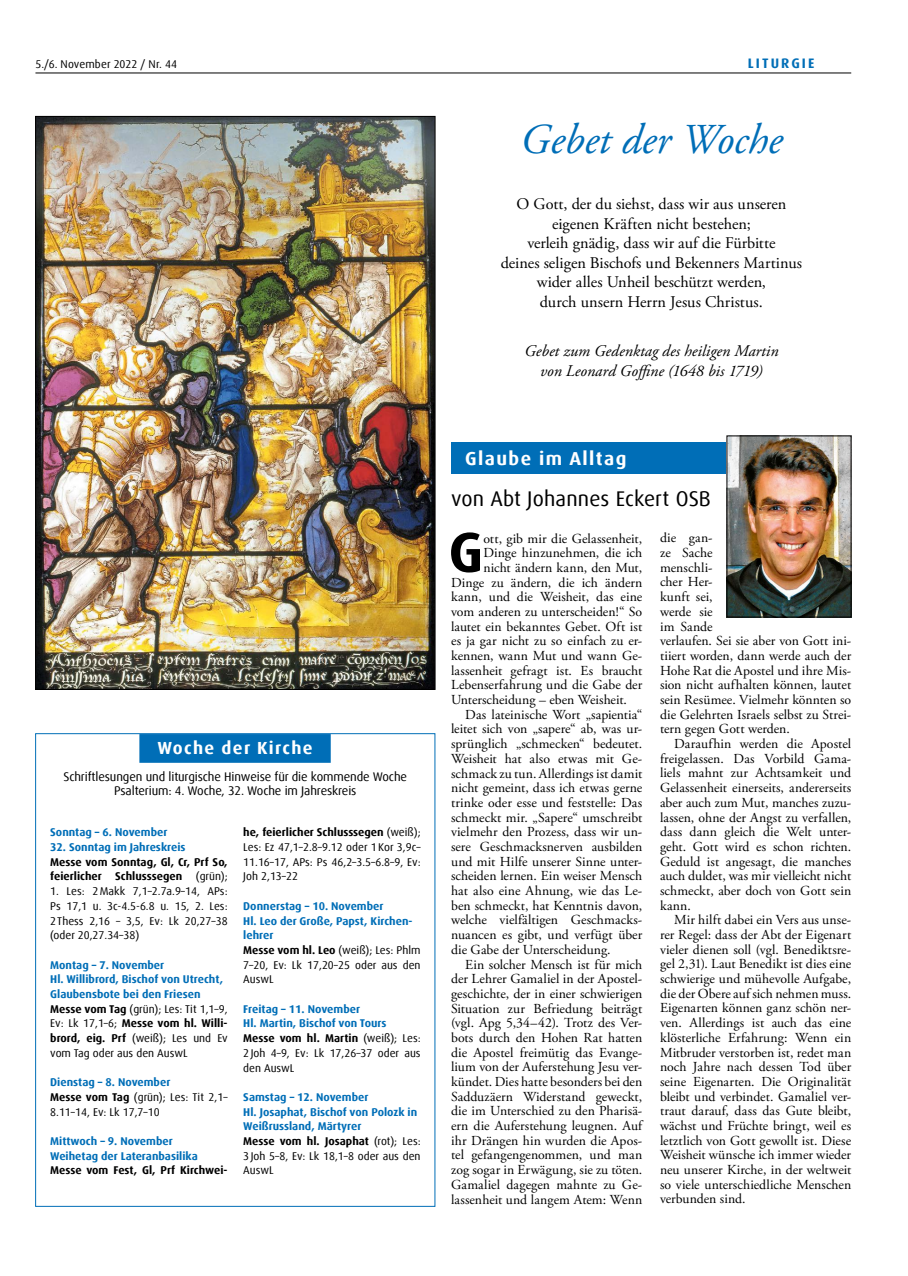
<style>
.page{position:relative;width:908px;height:1276px;background:#fff}
.page>*{position:absolute;margin:0;border:0;box-sizing:border-box;transform-origin:0 0}
.t1{font:700 56.5px "Dax Offc Pro";color:#000}
.t2{font:italic 42.5px "Adobe Garamond Pro";letter-spacing:-.005em;color:#006eb7}
.t3{font:21.25px "Dax Offc Pro";letter-spacing:.005em;color:#000}
.t4{font:700 18.75px "Dax Offc Pro";letter-spacing:.075em;color:#fff}
.t5{font:700 17.5px "Dax Offc Pro";letter-spacing:.075em;color:#fff}
.t6{font:16.25px/19.5px "Adobe Garamond Pro";color:#000;text-align:center}
.t7{font:italic 16.25px/19.5px "Adobe Garamond Pro";color:#000;text-align:center}
.t8{font:13.75px/14.6px "Adobe Garamond Pro";letter-spacing:.005em;color:#000;text-align:justify}
.t9{font:700 13.75px "Dax Offc Pro";letter-spacing:.15em;color:#006eb7}
.t10{font:12.5px/14.8px "Dax Offc Pro";letter-spacing:-.01em;color:#000;text-align:center}
.t11{font:700 11.25px/14.8px "Dax Offc Pro";color:#006eb7}
.t12{font:11.25px/14.8px "Dax Offc Pro";color:#000;text-align:justify}
.t13{font:700 11.25px/14.8px "Dax Offc Pro";color:#000}
.s1{font-weight:400}
.s2{color:#000}
.s3{font-weight:400;color:#000}
.s4{font-weight:700;color:#006eb7}
.s5{font-weight:700}
</style>
<div class="page">
<hr style="left:35px;top:73px;width:815px;height:1px;background:#000">
<div style="left:139px;top:734px;width:191px;height:29px;background:#006eb7"></div>
<div style="left:451px;top:443px;width:398px;height:31px;background:#006eb7"></div>
<img style="left:728px;top:438px;width:120px;height:177px">
<div style="left:726px;top:436px;width:124px;height:181px;border:1px solid #000"></div>
<img style="left:37px;top:118px;width:396px;height:569px">
<p class="t12" style="left:35px;top:56px;width:143px">5./6. November 2022 / Nr. 44</p>
<p class="t9" style="left:747px;top:54px;width:68px">LITURGIE</p>
<h2 class="t2" style="left:520px;top:114px;width:263px">Gebet der Woche</h2>
<p class="t5" style="left:157px;top:736px;width:156px">Woche der Kirche</p>
<p class="t10" style="left:63px;top:769px;width:345px">Schriftlesungen und liturgische Hinweise für die kommende Woche<br>Psalterium: 4. Woche, 32. Woche im Jahreskreis</p>
<p class="t11" style="left:50px;top:825px;width:119px">Sonntag – 6. November</p>
<p class="t11" style="left:50px;top:840px;width:137px">32. Sonntag im Jahreskreis</p>
<p class="t13" style="left:50px;top:854px;width:179px">Messe vom Sonntag, Gl, Cr, Prf So, feierlicher Schlusssegen <span class="s1">(grün);</span></p>
<p class="t12" style="left:50px;top:884px;width:179px">1. Les: 2Makk 7,1–2.7a.9–14, APs:<br>Ps 17,1 u. 3c-4.5-6.8 u. 15, 2. Les:<br>2Thess 2,16 – 3,5, Ev: Lk 20,27–38 (oder 20,27.34–38)</p>
<p class="t11" style="left:50px;top:957px;width:179px">Montag – 7. November<br>Hl. Willibrord, Bischof von Utrecht,<br>Glaubensbote bei den Friesen<br><span class="s2">Messe vom Tag</span> <span class="s3">(grün); Les: Tit 1,1–9,<br>Ev: Lk 17,1–6;</span> <span class="s2">Messe vom hl. Willi&shy;brord, eig. Prf</span> <span class="s3">(weiß); Les und Ev vom Tag oder aus den AuswL</span></p>
<p class="t12" style="left:50px;top:1075px;width:179px;text-align:left"><span class="s4">Dienstag – 8. November<br></span><span class="s5">Messe vom Tag</span> (grün); Les: Tit 2,1–<br>8.11–14, Ev: Lk 17,7–10</p>
<p class="t11" style="left:50px;top:1133px;width:149px">Mittwoch – 9. November<br>Weihetag der Lateranbasilika</p>
<p class="t13" style="left:50px;top:1163px;width:179px">Messe vom Fest, Gl, Prf Kirchwei-</p>
<p class="t12" style="left:243px;top:825px;width:179px"><span class="s5">he, feierlicher Schlusssegen</span> (weiß); Les: Ez 47,1–2.8–9.12 oder 1Kor 3,9c– 11.16–17, APs: Ps 46,2–3.5–6.8–9, Ev:<br>Joh 2,13–22</p>
<p class="t11" style="left:243px;top:898px;width:179px">Donnerstag – 10. November<br>Hl. Leo der Große, Papst, Kirchen&shy;lehrer<br><span class="s2">Messe vom hl. Leo</span> <span class="s3">(weiß); Les: Phlm<br>7–20, Ev: Lk 17,20–25 oder aus den<br>AuswL</span></p>
<p class="t12" style="left:243px;top:1001px;width:179px;text-align:left"><span class="s4">Freitag – 11. November<br>Hl. Martin, Bischof von Tours<br></span><span class="s5">Messe vom hl. Martin</span> (weiß); Les:<br>2Joh 4–9, Ev: Lk 17,26–37 oder aus den AuswL</p>
<p class="t11" style="left:243px;top:1089px;width:179px">Samstag – 12. November<br>Hl. Josaphat, Bischof von Polozk in<br>Weißrussland, Märtyrer<br><span class="s2">Messe vom hl. Josaphat</span> <span class="s3">(rot); Les:<br>3Joh 5–8, Ev: Lk 18,1–8 oder aus den<br>AuswL</span></p>
<p class="t6" style="left:500px;top:195px;width:303px">O Gott, der du siehst, dass wir aus unseren eigenen Kräften nicht bestehen;<br>verleih gnädig, dass wir auf die Fürbitte<br>deines seligen Bischofs und Bekenners Martinus wider alles Unheil beschützt werden,<br>durch unsern Herrn Jesus Christus.</p>
<p class="t7" style="left:524px;top:342px;width:255px">Gebet zum Gedenktag des heiligen Martin von Leonard Goffine (1648 bis 1719)</p>
<h3 class="t4" style="left:465px;top:446px;width:163px">Glaube im Alltag</h3>
<h3 class="t3" style="left:451px;top:485px;width:261px">von Abt Johannes Eckert OSB</h3>
<h1 class="t1" style="left:448px;top:516px;width:36px">G</h1>
<p class="t8" style="left:483px;top:531px;width:160px">ott, gib mir die Gelassenheit,</p>
<p class="t8" style="left:659px;top:531px;width:193px;text-align:left">die gan-<br>ze Sache<br>menschli-<br>cher Her-<br>kunft sei,<br>werde sie<br>im Sande<br>verlaufen. Sei sie aber von Gott ini&shy;tiiert worden, dann werde auch der<br>Hohe Rat die Apostel und ihre Mis&shy;sion nicht aufhalten können, lautet sein Resümee. Vielmehr könnten so die Gelehrten Israels selbst zu Strei&shy;tern gegen Gott werden.</p>
<p class="t8" style="left:659px;top:737px;width:193px;text-indent:14px">Daraufhin werden die Apostel freigelassen. Das Vorbild Gama&shy;liels mahnt zur Achtsamkeit und Gelassenheit einerseits, andererseits aber auch zum Mut, manches zuzu&shy;lassen, ohne der Angst zu verfallen, dass dann gleich die Welt unter&shy;geht. Gott wird es schon richten.<br>Geduld ist angesagt, die manches auch duldet, was mir vielleicht nicht schmeckt, aber doch von Gott sein kann.</p>
<p class="t8" style="left:659px;top:913px;width:193px;text-indent:14px">Mir hilft dabei ein Vers aus unse&shy;rer Regel: dass der Abt der Eigenart vieler dienen soll (vgl. Benediktsre&shy;gel 2,31). Laut Benedikt ist dies eine schwierige und mühevolle Aufgabe, die der Obere auf sich nehmen muss.<br>Eigenarten können ganz schön ner&shy;ven. Allerdings ist auch das eine klösterliche Erfahrung: Wenn ein Mitbruder verstorben ist, redet man noch Jahre nach dessen Tod über seine Eigenarten. Die Originalität bleibt und verbindet. Gamaliel ver&shy;traut darauf, dass das Gute bleibt, wächst und Früchte bringt, weil es letztlich von Gott gewollt ist. Diese Weisheit wünsche ich immer wieder neu unserer Kirche, in der weltweit so viele unterschiedliche Menschen verbunden sind.</p>
<p class="t8" style="left:483px;top:546px;width:160px">Dinge hinzunehmen, die ich</p>
<p class="t8" style="left:483px;top:561px;width:160px">nicht ändern kann, den Mut,</p>
<p class="t8" style="left:451px;top:575px;width:193px">Dinge zu ändern, die ich ändern</p>
<p class="t8" style="left:451px;top:590px;width:193px">kann, und die Weisheit, das eine</p>
<p class="t8" style="left:451px;top:605px;width:193px">vom anderen zu unterscheiden!“ So</p>
<p class="t8" style="left:451px;top:619px;width:193px">lautet ein bekanntes Gebet. Oft ist</p>
<p class="t8" style="left:451px;top:634px;width:193px">es ja gar nicht zu so einfach zu er-</p>
<p class="t8" style="left:451px;top:649px;width:193px">kennen, wann Mut und wann Ge-</p>
<p class="t8" style="left:451px;top:663px;width:193px">lassenheit gefragt ist. Es braucht</p>
<p class="t8" style="left:451px;top:678px;width:193px">Lebenserfahrung und die Gabe der</p>
<p class="t8" style="left:451px;top:693px;width:177px">Unterscheidung – eben Weisheit.</p>
<p class="t8" style="left:465px;top:707px;width:178px">Das lateinische Wort „sapientia“</p>
<p class="t8" style="left:451px;top:722px;width:193px">leitet sich von „sapere“ ab, was ur-</p>
<p class="t8" style="left:451px;top:737px;width:193px">sprünglich „schmecken“ bedeutet.</p>
<p class="t8" style="left:451px;top:751px;width:193px">Weisheit hat also etwas mit Ge-</p>
<p class="t8" style="left:451px;top:766px;width:193px">schmack zu tun. Allerdings ist damit</p>
<p class="t8" style="left:451px;top:781px;width:193px">nicht gemeint, dass ich etwas gerne</p>
<p class="t8" style="left:451px;top:795px;width:193px">trinke oder esse und feststelle: Das</p>
<p class="t8" style="left:451px;top:810px;width:193px">schmeckt mir. „Sapere“ umschreibt</p>
<p class="t8" style="left:451px;top:825px;width:193px">vielmehr den Prozess, dass wir un-</p>
<p class="t8" style="left:451px;top:840px;width:193px">sere Geschmacksnerven ausbilden</p>
<p class="t8" style="left:451px;top:854px;width:193px">und mit Hilfe unserer Sinne unter-</p>
<p class="t8" style="left:451px;top:869px;width:193px">scheiden lernen. Ein weiser Mensch</p>
<p class="t8" style="left:451px;top:884px;width:193px">hat also eine Ahnung, wie das Le-</p>
<p class="t8" style="left:451px;top:898px;width:193px">ben schmeckt, hat Kenntnis davon,</p>
<p class="t8" style="left:451px;top:913px;width:193px">welche vielfältigen Geschmacks-</p>
<p class="t8" style="left:451px;top:928px;width:193px">nuancen es gibt, und verfügt über</p>
<p class="t8" style="left:451px;top:942px;width:161px">die Gabe der Unterscheidung.</p>
<p class="t8" style="left:465px;top:957px;width:178px">Ein solcher Mensch ist für mich</p>
<p class="t8" style="left:451px;top:972px;width:193px">der Lehrer Gamaliel in der Apostel-</p>
<p class="t8" style="left:451px;top:986px;width:193px">geschichte, der in einer schwierigen</p>
<p class="t8" style="left:451px;top:1001px;width:193px">Situation zur Befriedung beiträgt</p>
<p class="t8" style="left:451px;top:1016px;width:193px">(vgl. Apg 5,34–42). Trotz des Ver-</p>
<p class="t8" style="left:451px;top:1030px;width:193px">bots durch den Hohen Rat hatten</p>
<p class="t8" style="left:451px;top:1045px;width:193px">die Apostel freimütig das Evange-</p>
<p class="t8" style="left:451px;top:1060px;width:193px">lium von der Auferstehung Jesu ver-</p>
<p class="t8" style="left:451px;top:1075px;width:193px">kündet. Dies hatte besonders bei den</p>
<p class="t8" style="left:451px;top:1089px;width:193px">Sadduzäern Widerstand geweckt,</p>
<p class="t8" style="left:451px;top:1104px;width:193px">die im Unterschied zu den Pharisä-</p>
<p class="t8" style="left:451px;top:1119px;width:193px">ern die Auferstehung leugnen. Auf</p>
<p class="t8" style="left:451px;top:1133px;width:193px">ihr Drängen hin wurden die Apos-</p>
<p class="t8" style="left:451px;top:1148px;width:193px">tel gefangengenommen, und man</p>
<p class="t8" style="left:451px;top:1163px;width:193px">zog sogar in Erwägung, sie zu töten.</p>
<p class="t8" style="left:451px;top:1177px;width:193px">Gamaliel dagegen mahnte zu Ge-</p>
<p class="t8" style="left:451px;top:1192px;width:193px">lassenheit und langem Atem: Wenn</p>
</div>
